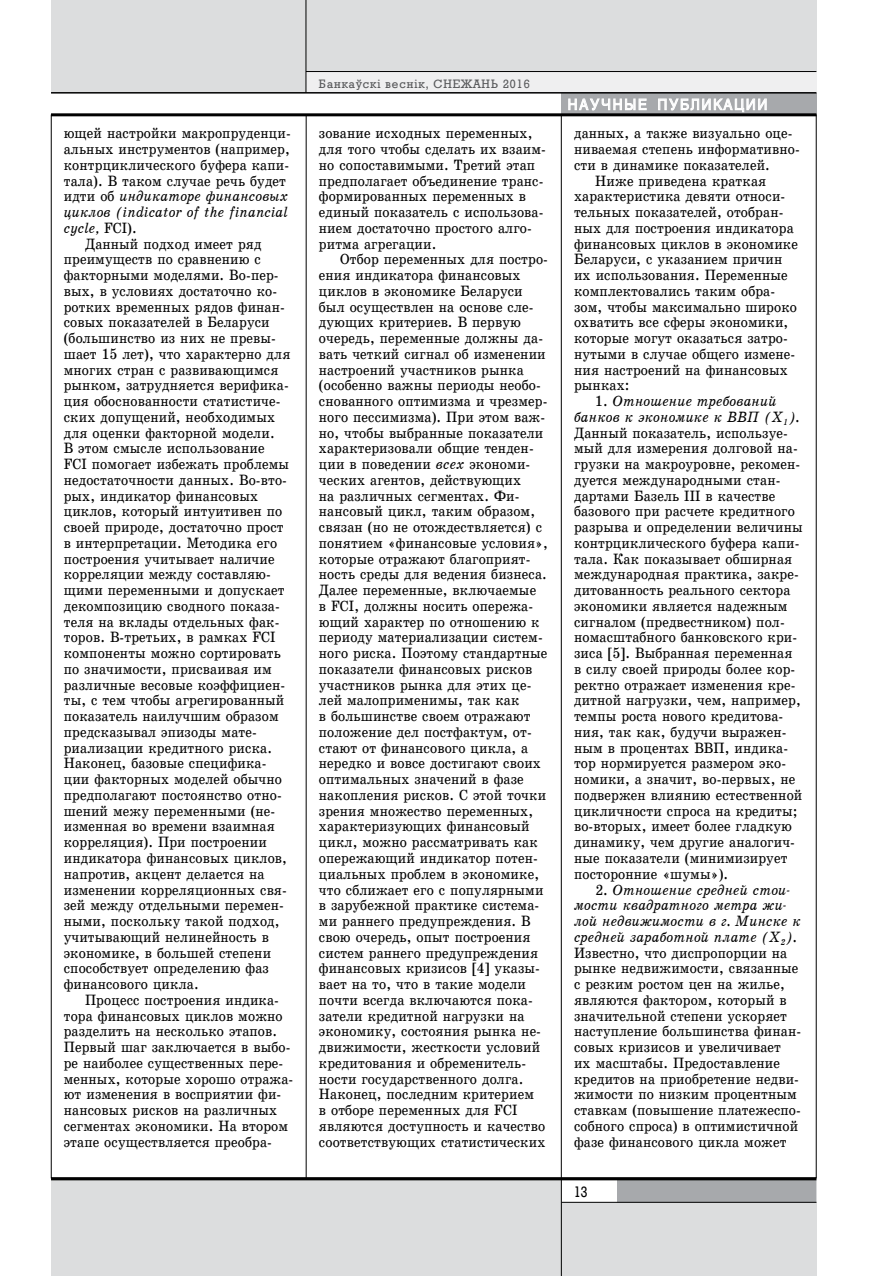
<style>
.page{position:relative;width:893px;height:1276px;background:#fff}
.page>*{position:absolute;margin:0;border:0;box-sizing:border-box;transform-origin:0 0}
.t1{font:15px/15.8px "School Book C";letter-spacing:.01em;color:#000;scale:.9 1}
.t2{font:15px/15.8px "School Book C Italic";letter-spacing:.01em;color:#000;text-align:justify;scale:.9 1}
.t3{font:15px "AG Helvetica";letter-spacing:.14em;color:#fff;scale:.9 1}
.t4{font:15px "Rodeo";color:#000;scale:.9 1}
.t5{font:12px "Rodeo";letter-spacing:.08em;color:#58595b}
.s1{font-family:"School Book C"}
.s2{font-family:"School Book C Italic"}
</style>
<div class="page">
<div style="left:561px;top:1202px;width:255px;height:74px;background:#dcddde"></div>
<svg style="left:616px;top:1180px;width:200px;height:22px;background:#a3a5a8"></svg>
<div style="left:51px;top:1180px;width:510px;height:96px;background:#dcddde"></div>
<hr style="left:562px;top:1202px;width:254px;height:1px;background:#000">
<hr style="left:561px;top:1178px;width:1px;height:98px;background:#000">
<div style="left:51px;top:0;width:255px;height:93px;background:#dcddde"></div>
<div style="left:306px;top:0;width:510px;height:72px;background:#dcddde"></div>
<div style="left:306px;top:72px;width:510px;height:21px;background:#efeff0"></div>
<hr style="left:306px;top:0;width:1px;height:93px;background:#000">
<hr style="left:306px;top:71px;width:510px;height:1px;background:#000">
<div style="left:561px;top:94px;width:255px;height:21px;background:#a7a9ac"></div>
<svg style="left:568px;top:98px;width:79px;height:13px"></svg>
<svg style="left:658px;top:98px;width:109px;height:14px"></svg>
<hr style="left:51px;top:113px;width:765px;height:3px;background:#000">
<hr style="left:51px;top:1177px;width:765px;height:3px;background:#000">
<hr style="left:306px;top:115px;width:1px;height:1063px;background:#000">
<hr style="left:561px;top:115px;width:1px;height:1063px;background:#000">
<hr style="left:51px;top:92px;width:765px;height:2px;background:#000">
<p class="t1" style="left:64px;top:125px;width:254px;text-align:justify">ющей настройки макропруденци&shy;альных инструментов (например, контрциклического буфера капи&shy;тала). В таком случае речь будет</p>
<p class="t2" style="left:64px;top:188px;width:251px"><span class="s1">идти об</span> индикаторе финансовых циклов (indicator of the financial cycle, <span class="s1">FCI).</span></p>
<p class="t1" style="left:64px;top:236px;width:253px;text-indent:21px">Данный подход имеет ряд преимуществ по сравнению с факторными моделями. Во-пер&shy;вых, в условиях достаточно ко&shy;ротких временных рядов финан&shy;совых показателей в Беларуси (большинство из них не превы&shy;шает 15 лет), что характерно для многих стран с развивающимся рынком, затрудняется верифика&shy;ция обоснованности статистиче&shy;ских допущений, необходимых для оценки факторной модели.<br>В этом смысле использование<br>FCI помогает избежать проблемы недостаточности данных. Во-вто&shy;рых, индикатор финансовых циклов, который интуитивен по своей природе, достаточно прост в интерпретации. Методика его построения учитывает наличие корреляции между составляю&shy;щими переменными и допускает декомпозицию сводного показа&shy;теля на вклады отдельных фак&shy;торов. В-третьих, в рамках FCI компоненты можно сортировать по значимости, присваивая им различные весовые коэффициен&shy;ты, с тем чтобы агрегированный показатель наилучшим образом предсказывал эпизоды мате&shy;риализации кредитного риска.<br>Наконец, базовые специфика&shy;ции факторных моделей обычно предполагают постоянство отно&shy;шений межу переменными (не&shy;изменная во времени взаимная корреляция). При построении индикатора финансовых циклов, напротив, акцент делается на изменении корреляционных свя&shy;зей между отдельными перемен&shy;ными, поскольку такой подход, учитывающий нелинейность в экономике, в большей степени способствует определению фаз финансового цикла.</p>
<p class="t1" style="left:64px;top:992px;width:257px;text-indent:21px">Процесс построения индика&shy;тора финансовых циклов можно разделить на несколько этапов.<br>Первый шаг заключается в выбо&shy;ре наиболее существенных пере&shy;менных, которые хорошо отража&shy;ют изменения в восприятии фи&shy;нансовых рисков на различных сегментах экономики. На втором этапе осуществляется преобра-</p>
<p class="t5" style="left:319px;top:77px;width:212px">Банкаўскі веснік, снежань 2016</p>
<p class="t1" style="left:319px;top:125px;width:254px">зование исходных переменных, для того чтобы сделать их взаим&shy;но сопоставимыми. Третий этап предполагает объединение транс&shy;формированных переменных в единый показатель с использова&shy;нием достаточно простого алго&shy;ритма агрегации.</p>
<p class="t1" style="left:319px;top:251px;width:256px;text-indent:21px">Отбор переменных для постро&shy;ения индикатора финансовых циклов в экономике Беларуси был осуществлен на основе сле&shy;дующих критериев. В первую очередь, переменные должны да&shy;вать четкий сигнал об изменении настроений участников рынка (особенно важны периоды необо&shy;снованного оптимизма и чрезмер&shy;ного пессимизма). При этом важ&shy;но, чтобы выбранные показатели характеризовали общие тенден&shy;ции в поведении <span class="s2">всех</span> экономи&shy;ческих агентов, действующих<br>на различных сегментах. Фи&shy;нансовый цикл, таким образом, связан (но не отождествляется) с понятием «финансовые условия», которые отражают благоприят&shy;ность среды для ведения бизнеса.<br>Далее переменные, включаемые<br>в FCI, должны носить опережа&shy;ющий характер по отношению к периоду материализации систем&shy;ного риска. Поэтому стандартные показатели финансовых рисков участников рынка для этих це&shy;лей малоприменимы, так как<br>в большинстве своем отражают положение дел постфактум, от&shy;стают от финансового цикла, а нередко и вовсе достигают своих оптимальных значений в фазе накопления рисков. С этой точки зрения множество переменных, характеризующих финансовый цикл, можно рассматривать как опережающий индикатор потен&shy;циальных проблем в экономике, что сближает его с популярными в зарубежной практике система&shy;ми раннего предупреждения. В свою очередь, опыт построения систем раннего предупреждения финансовых кризисов [4] указы&shy;вает на то, что в такие модели почти всегда включаются пока&shy;затели кредитной нагрузки на экономику, состояния рынка не&shy;движимости, жесткости условий кредитования и обременитель&shy;ности государственного долга.<br>Наконец, последним критерием<br>в отборе переменных для FCI являются доступность и качество соответствующих статистических</p>
<p class="t3" style="left:568px;top:96px;width:223px">Научные публикации</p>
<p class="t1" style="left:574px;top:125px;width:244px">данных, а также визуально оце-</p>
<p class="t1" style="left:574px;top:141px;width:252px">ниваемая степень информативно-</p>
<p class="t1" style="left:574px;top:157px;width:219px">сти в динамике показателей.</p>
<p class="t1" style="left:595px;top:173px;width:191px">Ниже приведена краткая</p>
<p class="t1" style="left:574px;top:188px;width:236px">характеристика девяти относи-</p>
<p class="t1" style="left:574px;top:204px;width:234px">тельных показателей, отобран-</p>
<p class="t1" style="left:574px;top:220px;width:246px">ных для построения индикатора</p>
<p class="t1" style="left:574px;top:236px;width:250px">финансовых циклов в экономике</p>
<p class="t1" style="left:574px;top:251px;width:233px">Беларуси, с указанием причин</p>
<p class="t1" style="left:574px;top:267px;width:239px">их использования. Переменные</p>
<p class="t1" style="left:574px;top:283px;width:225px">комплектовались таким обра-</p>
<p class="t1" style="left:574px;top:299px;width:249px">зом, чтобы максимально широко</p>
<p class="t1" style="left:574px;top:314px;width:240px">охватить все сферы экономики,</p>
<p class="t1" style="left:574px;top:330px;width:239px">которые могут оказаться затро-</p>
<p class="t1" style="left:574px;top:346px;width:247px">нутыми в случае общего измене-</p>
<p class="t1" style="left:574px;top:362px;width:239px">ния настроений на финансовых</p>
<p class="t1" style="left:574px;top:377px;width:63px">рынках:</p>
<p class="t2" style="left:574px;top:393px;width:252px;text-align:center"><span class="s1">1.</span> Отношение требований банков к экономике к ВВП (X<sub>1</sub>)<span class="s1">.</span></p>
<p class="t1" style="left:574px;top:425px;width:255px">Данный показатель, используе&shy;мый для измерения долговой на&shy;грузки на макроуровне, рекомен&shy;дуется международными стан&shy;дартами Базель III в качестве базового при расчете кредитного разрыва и определении величины контрциклического буфера капи&shy;тала. Как показывает обширная международная практика, закре&shy;дитованность реального сектора экономики является надежным сигналом (предвестником) пол&shy;номасштабного банковского кри&shy;зиса [5]. Выбранная переменная в силу своей природы более кор&shy;ректно отражает изменения кре&shy;дитной нагрузки, чем, например, темпы роста нового кредитова&shy;ния, так как, будучи выражен&shy;ным в процентах ВВП, индика&shy;тор нормируется размером эко&shy;номики, а значит, во-первых, не подвержен влиянию естественной цикличности спроса на кредиты; во-вторых, имеет более гладкую динамику, чем другие аналогич&shy;ные показатели (минимизирует посторонние «шумы»).</p>
<p class="t2" style="left:574px;top:881px;width:253px;text-align:left;text-indent:21px"><span class="s1">2.</span> Отношение средней стои&shy;мости квадратного метра жи&shy;лой недвижимости в г. Минске к средней заработной плате (X<sub>2</sub>)<span class="s1">.</span></p>
<p class="t1" style="left:574px;top:944px;width:254px">Известно, что диспропорции на рынке недвижимости, связанные с резким ростом цен на жилье, являются фактором, который в значительной степени ускоряет наступление большинства финан&shy;совых кризисов и увеличивает их масштабы. Предоставление кредитов на приобретение недви&shy;жимости по низким процентным ставкам (повышение платежеспо&shy;собного спроса) в оптимистичной фазе финансового цикла может</p>
<p class="t4" style="left:574px;top:1183px;width:16px">13</p>
</div>
